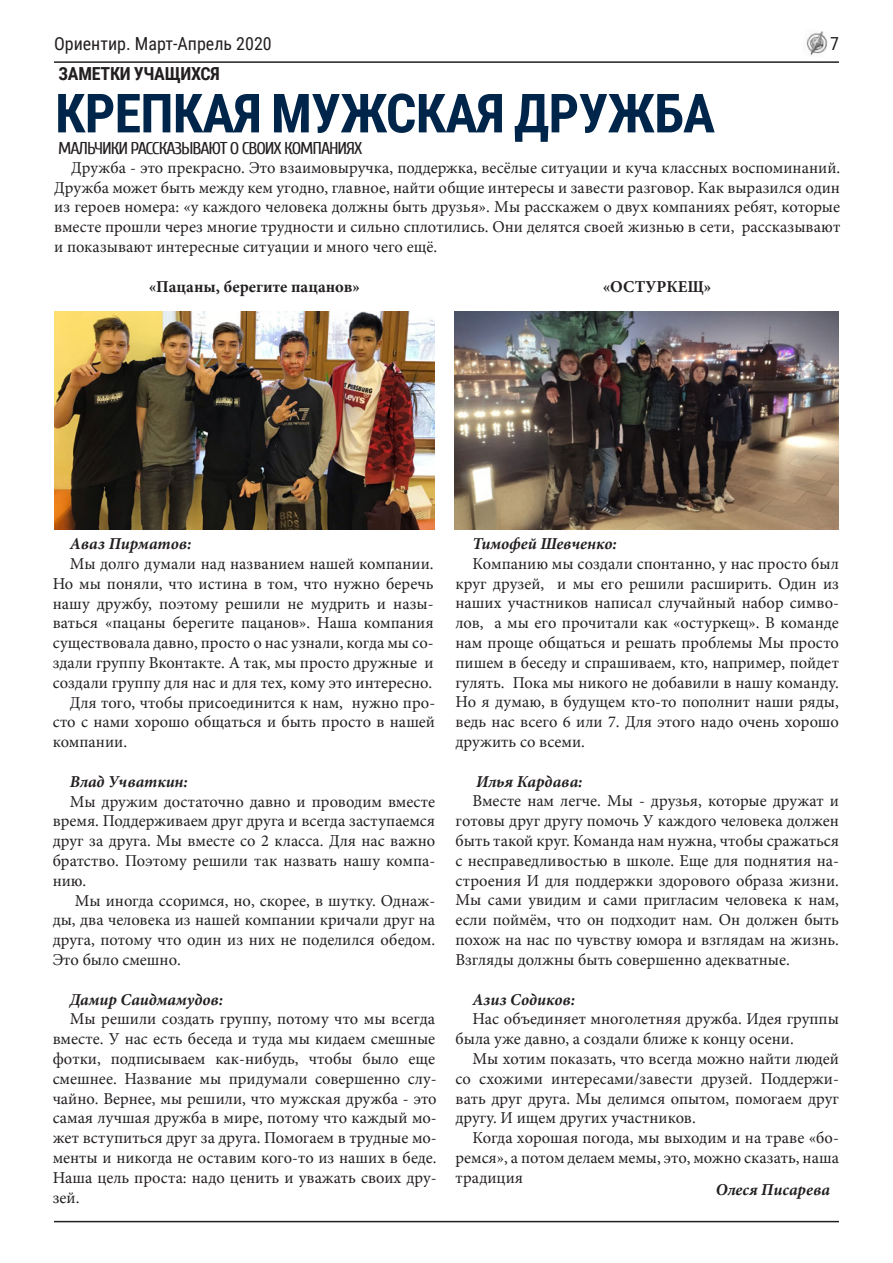
<style>
.page{position:relative;width:893px;height:1263px;background:#fff}
.page>*{position:absolute;margin:0;border:0;box-sizing:border-box;transform-origin:0 0}
.t1{font:700 54px "Roboto Condensed";letter-spacing:-.015em;color:#00254a}
.t2{font:18px "Roboto Condensed";color:#231f20}
.t3{font:700 18px "Roboto Condensed";letter-spacing:-.015em;color:#231f20}
.t4{font:17.1px "Cuprum";letter-spacing:-.06em;color:#231f20;scale:1.05 1}
.t5{font:16.5px/19.8px "Minion Pro";color:#231f20;text-align:justify}
.t6{font:italic 700 16.5px "Minion Pro";color:#231f20}
.t7{font:700 16.5px "Minion Pro";color:#231f20}
</style>
<div class="page">
<hr style="left:54px;top:61px;width:785px;height:2px;background:#231f20">
<hr style="left:54px;top:1221px;width:785px;height:1px;background:#231f20">
<img style="left:806px;top:31px;width:22px;height:25px">
<img style="left:54px;top:311px;width:381px;height:218px">
<img style="left:455px;top:311px;width:384px;height:218px">
<p class="t2" style="left:54px;top:31px;width:219px">Ориентир. Март-Апрель 2020</p>
<p class="t2" style="left:830px;top:31px;width:10px">7</p>
<p class="t3" style="left:58px;top:61px;width:163px">ЗАМЕТКИ УЧАЩИХСЯ</p>
<h1 class="t1" style="left:55px;top:75px;width:662px">КРЕПКАЯ МУЖСКАЯ ДРУЖБА</h1>
<p class="t4" style="left:58px;top:139px;width:291px">МАЛЬЧИКИ РАССКАЗЫВАЮТ О СВОИХ КОМПАНИЯХ</p>
<p class="t5" style="left:54px;top:158px;width:787px;text-indent:17px">Дружба - это прекрасно. Это взаимовыручка, поддержка, весёлые ситуации и куча классных воспоминаний.<br>Дружба может быть между кем угодно, главное, найти общие интересы и завести разговор. Как выразился один из героев номера: «у каждого человека должны быть друзья». Мы расскажем о двух компаниях ребят, которые вместе прошли через многие трудности и сильно сплотились. Они делятся своей жизнью в сети, рассказывают и показывают интересные ситуации и много чего ещё.</p>
<p class="t7" style="left:149px;top:275px;width:213px">«Пацаны, берегите пацанов»</p>
<p class="t7" style="left:603px;top:275px;width:110px">«ОСТУРКЕЩ»</p>
<p class="t6" style="left:70px;top:532px;width:123px">Аваз Пирматов:</p>
<p class="t5" style="left:70px;top:554px;width:365px">Мы долго думали над названием нашей компании.</p>
<p class="t5" style="left:53px;top:574px;width:382px">Но мы поняли, что истина в том, что нужно беречь</p>
<p class="t5" style="left:53px;top:593px;width:382px">нашу дружбу, поэтому решили не мудрить и назы-</p>
<p class="t5" style="left:53px;top:613px;width:383px">ваться «пацаны берегите пацанов». Наша компания</p>
<p class="t5" style="left:53px;top:633px;width:383px">существовала давно, просто о нас узнали, когда мы со-</p>
<p class="t5" style="left:53px;top:653px;width:382px">здали группу Вконтакте. А так, мы просто дружные и</p>
<p class="t5" style="left:53px;top:673px;width:381px">создали группу для нас и для тех, кому это интересно.</p>
<p class="t5" style="left:70px;top:692px;width:367px">Для того, чтобы присоединится к нам, нужно про-</p>
<p class="t5" style="left:53px;top:712px;width:384px">сто с нами хорошо общаться и быть просто в нашей</p>
<p class="t5" style="left:53px;top:732px;width:76px">компании.</p>
<p class="t6" style="left:70px;top:770px;width:120px">Влад Учваткин:</p>
<p class="t5" style="left:53px;top:791px;width:384px;text-indent:17px">Мы дружим достаточно давно и проводим вместе время. Поддерживаем друг друга и всегда заступаемся друг за друга. Мы вместе со 2 класса. Для нас важно братство. Поэтому решили так назвать нашу компа&shy;нию.</p>
<p class="t5" style="left:53px;top:890px;width:384px;text-indent:22px">Мы иногда ссоримся, но, скорее, в шутку. Однаж&shy;ды, два человека из нашей компании кричали друг на друга, потому что один из них не поделился обедом.<br>Это было смешно.</p>
<p class="t6" style="left:70px;top:987px;width:155px">Дамир Саидмамудов:</p>
<p class="t5" style="left:53px;top:1009px;width:386px;text-indent:17px">Мы решили создать группу, потому что мы всегда вместе. У нас есть беседа и туда мы кидаем смешные фотки, подписываем как-нибудь, чтобы было еще смешнее. Название мы придумали совершенно слу&shy;чайно. Вернее, мы решили, что мужская дружба - это самая лучшая дружба в мире, потому что каждый мо&shy;жет вступиться друг за друга. Помогаем в трудные мо&shy;менты и никогда не оставим кого-то из наших в беде.<br>Наша цель проста: надо ценить и уважать своих дру&shy;зей.</p>
<p class="t6" style="left:472px;top:532px;width:146px">Тимофей Шевченко:</p>
<p class="t5" style="left:455px;top:554px;width:385px;text-indent:17px">Компанию мы создали спонтанно, у нас просто был круг друзей, и мы его решили расширить. Один из наших участников написал случайный набор симво&shy;лов, а мы его прочитали как «остуркещ». В команде нам проще общаться и решать проблемы Мы просто пишем в беседу и спрашиваем, кто, например, пойдет гулять. Пока мы никого не добавили в нашу команду.<br>Но я думаю, в будущем кто-то пополнит наши ряды, ведь нас всего 6 или 7. Для этого надо очень хорошо дружить со всеми.</p>
<p class="t6" style="left:476px;top:770px;width:108px">Илья Кардава:</p>
<p class="t5" style="left:455px;top:791px;width:385px;text-indent:17px">Вместе нам легче. Мы - друзья, которые дружат и готовы друг другу помочь У каждого человека должен быть такой круг. Команда нам нужна, чтобы сражаться с несправедливостью в школе. Еще для поднятия на&shy;строения И для поддержки здорового образа жизни.<br>Мы сами увидим и сами пригласим человека к нам, если поймём, что он подходит нам. Он должен быть похож на нас по чувству юмора и взглядам на жизнь.<br>Взгляды должны быть совершенно адекватные.</p>
<p class="t6" style="left:472px;top:987px;width:104px">Азиз Содиков:</p>
<p class="t5" style="left:455px;top:1009px;width:385px;text-indent:17px">Нас объединяет многолетняя дружба. Идея группы была уже давно, а создали ближе к концу осени.</p>
<p class="t5" style="left:455px;top:1049px;width:385px;text-indent:17px">Мы хотим показать, что всегда можно найти людей со схожими интересами/завести друзей. Поддержи&shy;вать друг друга. Мы делимся опытом, помогаем друг другу. И ищем других участников.</p>
<p class="t5" style="left:455px;top:1128px;width:385px;text-indent:17px">Когда хорошая погода, мы выходим и на траве «бо&shy;ремся», а потом делаем мемы, это, можно сказать, наша традиция</p>
<p class="t6" style="left:716px;top:1178px;width:116px">Олеся Писарева</p>
</div>
